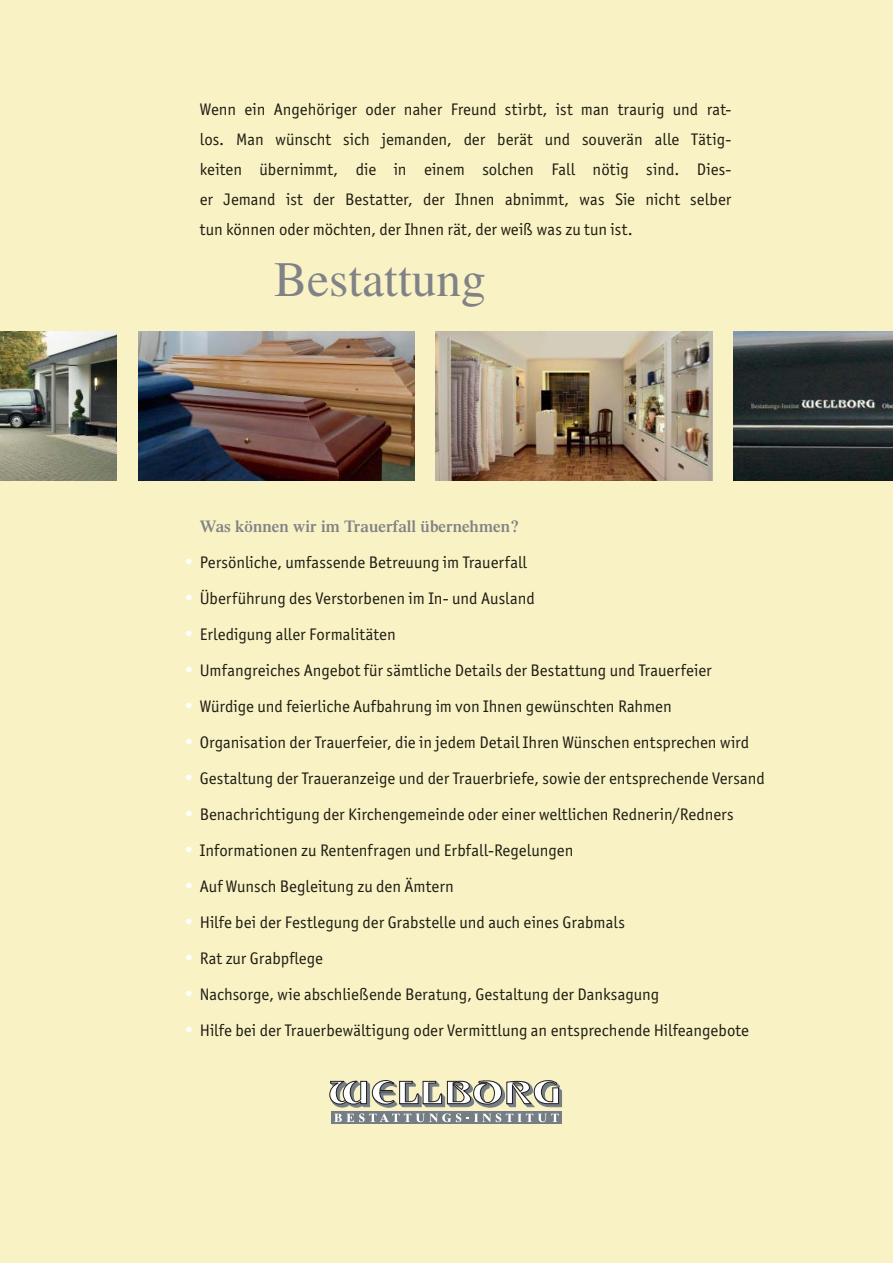
<style>
.page{position:relative;width:893px;height:1263px;background:#f8f2c5}
.page>*{position:absolute;margin:0;border:0;box-sizing:border-box;transform-origin:0 0}
.t1{font:49.5px "Times LT";color:#fff}
.t2{font:49.5px "Times LT";color:#808285}
.t3{font:16.8px/30px "Officina San ITC";color:#201d12;text-align:justify}
.t4{font:600 16.8px "Times LT";letter-spacing:.005em;color:#808285}
</style>
<div class="page">
<div style="left:331px;top:1111px;width:231px;height:13px;background:#757e84"></div>
<svg style="left:329px;top:1080px;width:233px;height:42px"></svg>
<img style="left:0;top:332px;width:117px;height:149px">
<img style="left:138px;top:332px;width:277px;height:149px">
<img style="left:436px;top:332px;width:276px;height:149px">
<img style="left:733px;top:332px;width:160px;height:149px">
<p class="t3" style="left:200px;top:95px;width:533px">Wenn ein Angehöriger oder naher Freund stirbt, ist man traurig und rat&shy;los. Man wünscht sich jemanden, der berät und souverän alle Tätig&shy;keiten übernimmt, die in einem solchen Fall nötig sind. Dies&shy;er Jemand ist der Bestatter, der Ihnen abnimmt, was Sie nicht selber tun können oder möchten, der Ihnen rät, der weiß was zu tun ist.</p>
<h1 class="t2" style="left:274px;top:261px;width:213px">Bestattung</h1>
<p class="t4" style="left:200px;top:520px;width:320px">Was können wir im Trauerfall übernehmen?</p>
<h1 class="t1" style="left:183px;top:539px;width:14px">·</h1>
<p class="t3" style="left:200px;top:548px;width:329px">Persönliche, umfassende Betreuung im Trauerfall</p>
<h1 class="t1" style="left:183px;top:575px;width:14px">·</h1>
<p class="t3" style="left:200px;top:584px;width:336px">Überführung des Verstorbenen im In- und Ausland</p>
<h1 class="t1" style="left:183px;top:611px;width:14px">·</h1>
<p class="t3" style="left:200px;top:620px;width:197px">Erledigung aller Formalitäten</p>
<h1 class="t1" style="left:183px;top:647px;width:14px">·</h1>
<p class="t3" style="left:200px;top:656px;width:513px">Umfangreiches Angebot für sämtliche Details der Bestattung und Trauerfeier</p>
<h1 class="t1" style="left:183px;top:683px;width:14px">·</h1>
<p class="t3" style="left:200px;top:692px;width:473px">Würdige und feierliche Aufbahrung im von Ihnen gewünschten Rahmen</p>
<h1 class="t1" style="left:183px;top:719px;width:14px">·</h1>
<p class="t3" style="left:200px;top:728px;width:551px">Organisation der Trauerfeier, die in jedem Detail Ihren Wünschen entsprechen wird</p>
<h1 class="t1" style="left:183px;top:755px;width:14px">·</h1>
<p class="t3" style="left:200px;top:764px;width:566px">Gestaltung der Traueranzeige und der Trauerbriefe, sowie der entsprechende Versand</p>
<h1 class="t1" style="left:183px;top:791px;width:14px">·</h1>
<p class="t3" style="left:200px;top:800px;width:535px">Benachrichtigung der Kirchengemeinde oder einer weltlichen Rednerin/Redners</p>
<h1 class="t1" style="left:183px;top:827px;width:14px">·</h1>
<p class="t3" style="left:200px;top:836px;width:375px">Informationen zu Rentenfragen und Erbfall-Regelungen</p>
<h1 class="t1" style="left:183px;top:863px;width:14px">·</h1>
<p class="t3" style="left:200px;top:872px;width:256px">Auf Wunsch Begleitung zu den Ämtern</p>
<h1 class="t1" style="left:183px;top:899px;width:14px">·</h1>
<p class="t3" style="left:200px;top:908px;width:427px">Hilfe bei der Festlegung der Grabstelle und auch eines Grabmals</p>
<h1 class="t1" style="left:183px;top:935px;width:14px">·</h1>
<p class="t3" style="left:200px;top:944px;width:125px">Rat zur Grabpflege</p>
<h1 class="t1" style="left:183px;top:971px;width:14px">·</h1>
<p class="t3" style="left:200px;top:980px;width:461px">Nachsorge, wie abschließende Beratung, Gestaltung der Danksagung</p>
<h1 class="t1" style="left:183px;top:1007px;width:14px">·</h1>
<p class="t3" style="left:200px;top:1016px;width:551px">Hilfe bei der Trauerbewältigung oder Vermittlung an entsprechende Hilfeangebote</p>
</div>
